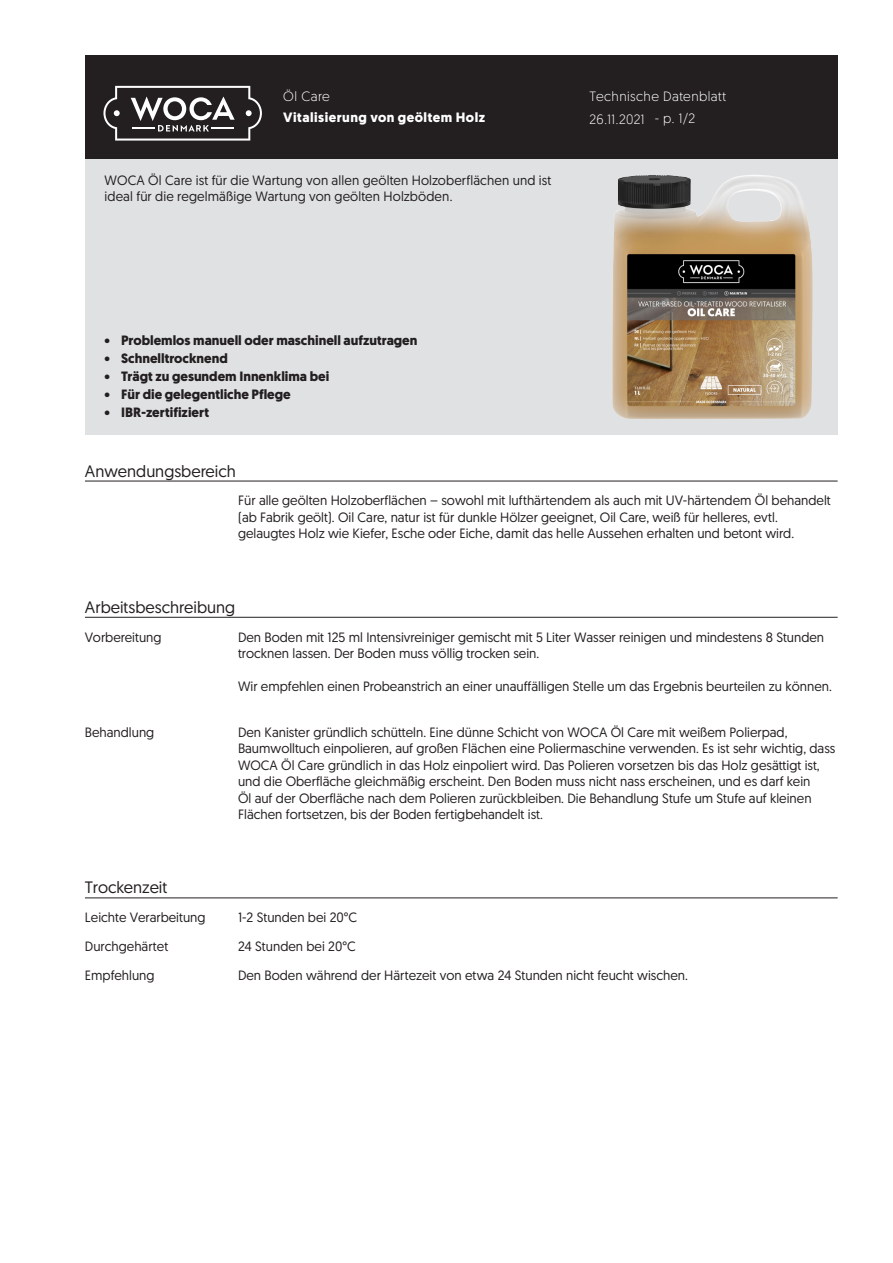
<style>
.page{position:relative;width:893px;height:1263px;background:#fff}
.page>*{position:absolute;margin:0;border:0;box-sizing:border-box;transform-origin:0 0}
.skyBodyHdn{font:16.5px "Geomanist";color:#231f20}
.skyBodyTxt{font:13.5px/16.5px "Geomanist";color:#231f20}
.skyBulletBodytext{font:700 13.5px "Geomanist";color:#231f20}
.skyRegularTxtBodytex{font:13.5px/16.5px "Geomanist";letter-spacing:.01em;color:#231f20}
.skyBodyCap{font:13.5px "Geomanist";color:#231f20}
.skyWhiteHdnBodytext{font:300 13.5px "Geomanist";letter-spacing:.03em;color:#fff}
.skyWhiteBoldHdnBodyt{font:700 13.5px "Geomanist";letter-spacing:.04em;color:#fff}
</style>
<div class="page">
<div style="left:85px;top:159px;width:753px;height:276px;background:#e0e1e3"></div>
<div style="left:85px;top:55px;width:753px;height:104px;background:#231f20"></div>
<hr style="left:85px;top:481px;width:753px;height:1px;background:#231f20">
<hr style="left:85px;top:617px;width:753px;height:1px;background:#231f20">
<hr style="left:85px;top:898px;width:753px;height:1px;background:#231f20">
<img style="left:612px;top:175px;width:201px;height:244px">
<svg style="left:103px;top:86px;width:159px;height:55px"></svg>
<p class="skyWhiteHdnBodytext" style="left:283px;top:87px;width:48px">Öl Care</p>
<p class="skyWhiteBoldHdnBodyt" style="left:283px;top:108px;width:204px">Vitalisierung von geöltem Holz</p>
<p class="skyRegularTxtBodytex" style="left:105px;top:171px;width:448px">WOCA Öl Care ist für die Wartung von allen geölten Holzoberflächen und ist ideal für die regelmäßige Wartung von geölten Holzböden.</p>
<p class="skyWhiteHdnBodytext" style="left:590px;top:87px;width:138px">Technische Datenblatt</p>
<p class="skyWhiteHdnBodytext" style="left:655px;top:110px;width:42px">- p. 1/2</p>
<p class="skyWhiteHdnBodytext" style="left:590px;top:110px;width:56px">26.11.2021</p>
<p class="skyBulletBodytext" style="left:105px;top:332px;width:314px">• Problemlos manuell oder maschinell aufzutragen</p>
<p class="skyBulletBodytext" style="left:105px;top:350px;width:125px">• Schnelltrocknend</p>
<p class="skyBulletBodytext" style="left:105px;top:368px;width:226px">• Trägt zu gesundem Innenklima bei</p>
<p class="skyBulletBodytext" style="left:105px;top:386px;width:188px">• Für die gelegentliche Pflege</p>
<p class="skyBulletBodytext" style="left:105px;top:404px;width:106px">• IBR-zertifiziert</p>
<p class="skyBodyHdn" style="left:85px;top:460px;width:153px">Anwendungsbereich</p>
<p class="skyBodyTxt" style="left:238px;top:492px;width:594px">Für alle geölten Holzoberflächen – sowohl mit lufthärtendem als auch mit UV-härtendem Öl behandelt (ab Fabrik geölt). Oil Care, natur ist für dunkle Hölzer geeignet, Oil Care, weiß für helleres, evtl. gelaugtes Holz wie Kiefer, Esche oder Eiche, damit das helle Aussehen erhalten und betont wird.</p>
<p class="skyBodyHdn" style="left:85px;top:596px;width:152px">Arbeitsbeschreibung</p>
<p class="skyBodyCap" style="left:85px;top:628px;width:78px">Vorbereitung</p>
<p class="skyBodyTxt" style="left:238px;top:628px;width:588px">Den Boden mit 125 ml Intensivreiniger gemischt mit 5 Liter Wasser reinigen und mindestens 8 Stunden trocknen lassen. Der Boden muss völlig trocken sein.</p>
<p class="skyBodyTxt" style="left:238px;top:678px;width:595px">Wir empfehlen einen Probeanstrich an einer unauffälligen Stelle um das Ergebnis beurteilen zu können.</p>
<p class="skyBodyCap" style="left:85px;top:723px;width:71px">Behandlung</p>
<p class="skyBodyTxt" style="left:238px;top:723px;width:599px">Den Kanister gründlich schütteln. Eine dünne Schicht von WOCA Öl Care mit weißem Polierpad, Baumwolltuch einpolieren, auf großen Flächen eine Poliermaschine verwenden. Es ist sehr wichtig, dass WOCA Öl Care gründlich in das Holz einpoliert wird. Das Polieren vorsetzen bis das Holz gesättigt ist, und die Oberfläche gleichmäßig erscheint. Den Boden muss nicht nass erscheinen, und es darf kein<br>Öl auf der Oberfläche nach dem Polieren zurückbleiben. Die Behandlung Stufe um Stufe auf kleinen Flächen fortsetzen, bis der Boden fertigbehandelt ist.</p>
<p class="skyBodyHdn" style="left:85px;top:877px;width:84px">Trockenzeit</p>
<p class="skyBodyCap" style="left:85px;top:909px;width:122px">Leichte Verarbeitung</p>
<p class="skyBodyTxt" style="left:238px;top:909px;width:121px">1-2 Stunden bei 20°C</p>
<p class="skyBodyCap" style="left:85px;top:938px;width:85px">Durchgehärtet</p>
<p class="skyBodyTxt" style="left:238px;top:938px;width:119px">24 Stunden bei 20°C</p>
<p class="skyBodyCap" style="left:85px;top:967px;width:71px">Empfehlung</p>
<p class="skyBodyTxt" style="left:238px;top:967px;width:451px">Den Boden während der Härtezeit von etwa 24 Stunden nicht feucht wischen.</p>
</div>
